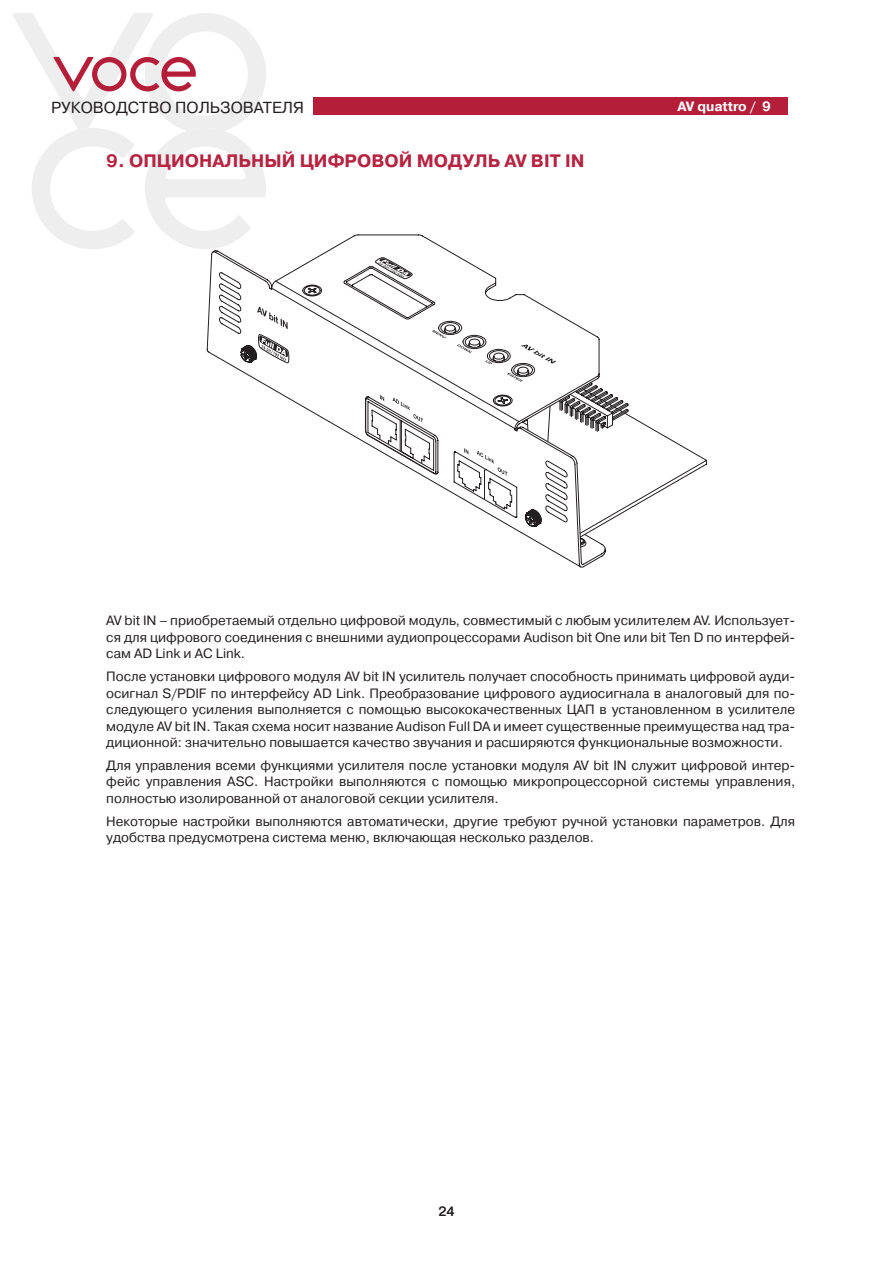
<style>
.page{position:relative;width:893px;height:1263px;background:#fff}
.page>*{position:absolute;margin:0;border:0;box-sizing:border-box;transform-origin:0 0}
.t1{font:700 18px "Pragmatica C";color:#b62442}
.t2{font:16.05px "Pragmatica C";color:#231f20}
.t3{font:13.5px/16.5px "Pragmatica C";color:#231f20;text-align:justify}
.t4{font:700 13.5px "Pragmatica C";color:#fff}
.t5{font:700 13.5px "Pragmatica Light C";color:#231f20}
</style>
<div class="page">
<svg style="left:13px;top:13px;width:253px;height:236px"></svg>
<div style="left:314px;top:98px;width:474px;height:17px;background:#b51e39"></div>
<svg style="left:606px;top:391px;width:101px;height:132px"></svg>
<svg style="left:207px;top:235px;width:399px;height:332px"></svg>
<svg style="left:215px;top:250px;width:371px;height:297px"></svg>
<svg style="left:257px;top:307px;width:31px;height:22px"></svg>
<svg style="left:380px;top:395px;width:4px;height:6px"></svg>
<svg style="left:393px;top:397px;width:30px;height:25px"></svg>
<svg style="left:464px;top:448px;width:4px;height:6px"></svg>
<svg style="left:477px;top:451px;width:30px;height:25px"></svg>
<svg style="left:432px;top:330px;width:14px;height:8px"></svg>
<svg style="left:457px;top:344px;width:15px;height:9px"></svg>
<svg style="left:485px;top:360px;width:7px;height:4px"></svg>
<svg style="left:507px;top:373px;width:16px;height:9px"></svg>
<svg style="left:521px;top:345px;width:35px;height:19px"></svg>
<svg style="left:375px;top:257px;width:38px;height:23px"></svg>
<svg style="left:525px;top:509px;width:16px;height:18px"></svg>
<svg style="left:241px;top:335px;width:48px;height:29px"></svg>
<p class="t2" style="left:51px;top:98px;width:23px">РУКОВОДСТВО</p>
<p class="t2" style="left:175px;top:98px;width:12px">ПОЛЬЗОВ</p>
<p class="t2" style="left:254px;top:98px;width:20px">АТЕЛЯ</p>
<h1 class="t1" style="left:106px;top:151px;width:38px">9. ОПЦИОНАЛЬНЫЙ</h1>
<h1 class="t1" style="left:300px;top:151px;width:15px">ЦИФРО</h1>
<h1 class="t1" style="left:371px;top:151px;width:60px">ВОЙ МОДУЛЬ</h1>
<h1 class="t1" style="left:504px;top:151px;width:37px">AV BIT</h1>
<h1 class="t1" style="left:565px;top:151px;width:21px">IN</h1>
<p class="t4" style="left:678px;top:99px;width:95px">AV quattro / 9</p>
<p class="t3" style="left:106px;top:612px;width:690px">AV bit IN – приобретаемый отдельно цифровой модуль, совместимый с любым усилителем AV. И спользует&shy;ся для цифрового соединения с внешними аудиопроцессорами Audison bit One или bit Ten D по интерфей&shy;сам AD Link и AC Link.</p>
<p class="t3" style="left:106px;top:668px;width:690px">П осле установки цифрового модуля AV bit IN усилитель получает способность принимать цифровой ауди&shy;осигнал S/PDIF по интерфейсу AD Link. П реобразование цифрового аудиосигнала в аналоговый для по&shy;следующего усиления выполняется с помощью высококачественных ЦАП в установленном в усилителе модуле AV bit IN. Такая схема носит название Audison Full DA и имеет существенные преимущества над тра&shy;диционной: значительно повышается качество звучания и расширяются функциональные возможности.</p>
<p class="t3" style="left:106px;top:757px;width:690px">Для управления всеми функциями усилителя после установки модуля AV bit IN служит цифровой интер&shy;фейс управления ASC. Настройки выполняются с помощью микропроцессорной системы управления, полностью изолированной от аналоговой секции усилителя.</p>
<p class="t3" style="left:106px;top:813px;width:690px">Н екоторые настройки выполняются автоматически, другие требуют ручной установки параметров. Для удобства предусмотрена система меню, включающая несколько разделов.</p>
<p class="t5" style="left:438px;top:1204px;width:18px">24</p>
</div>
